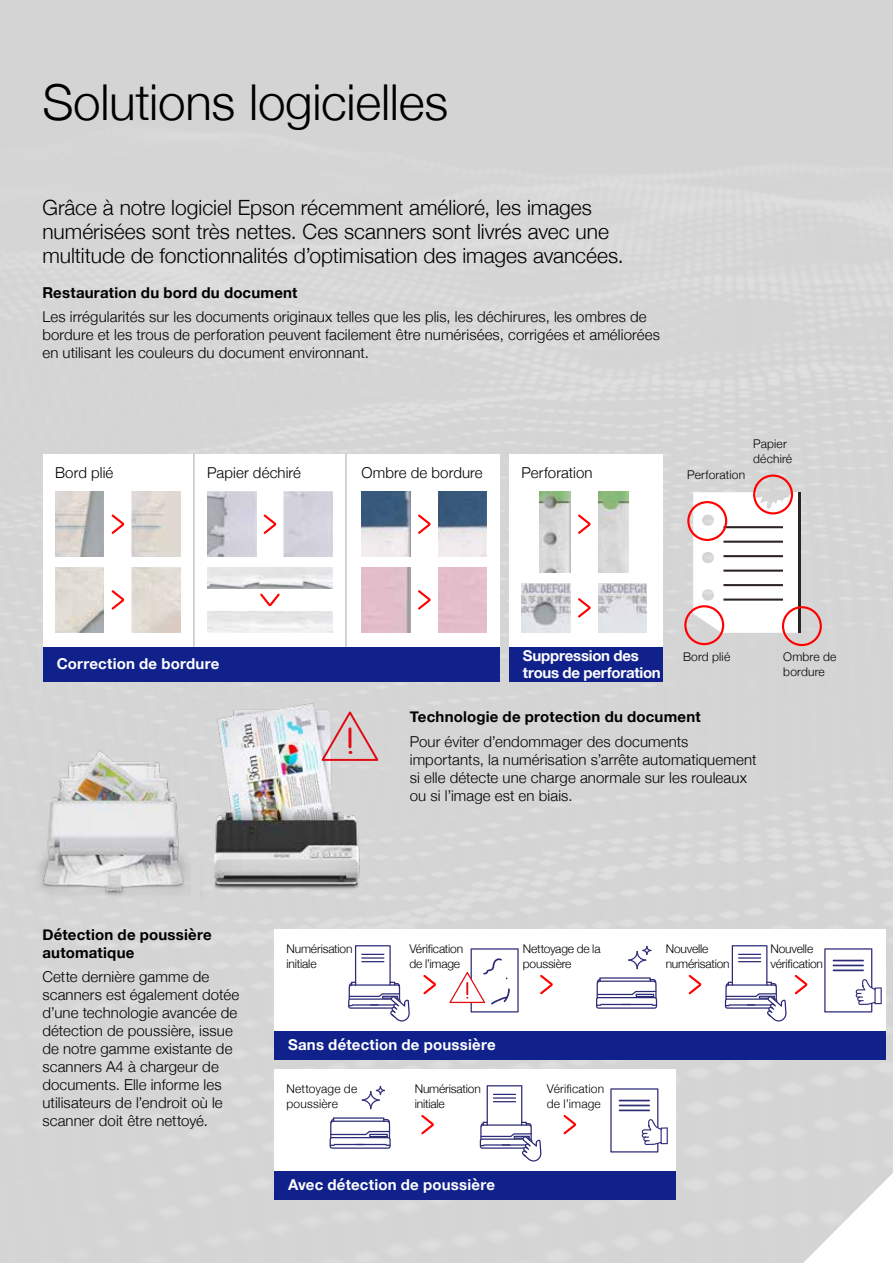
<style>
.page{position:relative;width:893px;height:1263px;background:#d5d5d5}
.page>*{position:absolute;margin:0;border:0;box-sizing:border-box;transform-origin:0 0}
.t1{font:300 49.5px "Helvetica Neue";letter-spacing:-.005em;color:#000}
.t2{font:300 21px/24px "Helvetica Neue";color:#000}
.t3{font:300 15px/18px "Helvetica Neue";letter-spacing:.01em;color:#000}
.t4{font:700 15px/18px "Helvetica Neue";letter-spacing:.015em;color:#000}
.t5{font:700 15px "Helvetica Neue";letter-spacing:.01em;color:#fff}
.t6{font:700 15px/16.5px "Helvetica Neue";letter-spacing:-.015em;color:#fff}
.t7{font:300 12px/15px "Helvetica Neue";letter-spacing:-.01em;color:#000}
.t8{font:300 12px/15px "Helvetica Neue";letter-spacing:.015em;color:#000}
</style>
<div class="page">
<svg style="left:803px;top:1173px;width:90px;height:90px"></svg>
<img style="left:201px;top:697px;width:195px;height:208px">
<svg style="left:322px;top:711px;width:56px;height:50px;background:#d8babb"></svg>
<svg style="left:43px;top:454px;width:457px;height:200px"></svg>
<div style="left:509px;top:454px;width:154px;height:200px;background:#fff"></div>
<img style="left:55px;top:492px;width:49px;height:65px">
<img style="left:55px;top:567px;width:49px;height:65px">
<img style="left:522px;top:583px;width:48px;height:49px">
<img style="left:598px;top:583px;width:49px;height:49px">
<div style="left:43px;top:647px;width:457px;height:34px;background:#10218b"></div>
<div style="left:509px;top:647px;width:154px;height:34px;background:#10218b"></div>
<svg style="left:111px;top:590px;width:14px;height:20px"></svg>
<svg style="left:578px;top:598px;width:13px;height:20px"></svg>
<hr style="left:194px;top:454px;width:1px;height:193px;background:#a9a9a9">
<svg style="left:111px;top:514px;width:14px;height:20px"></svg>
<svg style="left:578px;top:514px;width:13px;height:20px"></svg>
<img style="left:207px;top:492px;width:49px;height:65px">
<img style="left:207px;top:567px;width:126px;height:22px">
<svg style="left:260px;top:593px;width:20px;height:14px"></svg>
<hr style="left:346px;top:454px;width:1px;height:193px;background:#a9a9a9">
<svg style="left:263px;top:514px;width:14px;height:20px"></svg>
<img style="left:362px;top:492px;width:48px;height:65px">
<img style="left:438px;top:492px;width:49px;height:65px">
<img style="left:362px;top:567px;width:48px;height:65px">
<svg style="left:418px;top:590px;width:13px;height:20px"></svg>
<svg style="left:418px;top:514px;width:13px;height:20px"></svg>
<img style="left:540px;top:491px;width:30px;height:81px">
<img style="left:598px;top:491px;width:31px;height:81px">
<svg style="left:693px;top:492px;width:106px;height:141px"></svg>
<hr style="left:723px;top:526px;width:60px;height:2px;background:#2b2422">
<hr style="left:723px;top:541px;width:60px;height:2px;background:#2b2422">
<hr style="left:723px;top:555px;width:60px;height:2px;background:#2b2422">
<hr style="left:723px;top:569px;width:60px;height:3px;background:#2b2422">
<hr style="left:723px;top:584px;width:60px;height:2px;background:#2b2422">
<hr style="left:723px;top:598px;width:60px;height:3px;background:#2b2422">
<hr style="left:799px;top:492px;width:2px;height:141px;background:#2b2422">
<div style="left:753px;top:474px;width:40px;height:40px;border:2px solid #f00;border-radius:50%"></div>
<div style="left:782px;top:606px;width:40px;height:40px;border:2px solid #f00;border-radius:50%"></div>
<div style="left:687px;top:501px;width:40px;height:40px;border:2px solid #f00;border-radius:50%"></div>
<div style="left:684px;top:605px;width:40px;height:40px;border:2px solid #f00;border-radius:50%"></div>
<img style="left:26px;top:694px;width:165px;height:208px">
<div style="left:275px;top:929px;width:611px;height:130px;background:#fff"></div>
<svg style="left:423px;top:974px;width:13px;height:21px"></svg>
<svg style="left:540px;top:975px;width:13px;height:20px"></svg>
<svg style="left:688px;top:974px;width:14px;height:21px"></svg>
<svg style="left:794px;top:974px;width:14px;height:21px"></svg>
<svg style="left:348px;top:945px;width:62px;height:77px"></svg>
<svg style="left:449px;top:948px;width:70px;height:64px"></svg>
<svg style="left:596px;top:977px;width:61px;height:32px"></svg>
<svg style="left:628px;top:946px;width:23px;height:23px"></svg>
<svg style="left:725px;top:945px;width:61px;height:77px"></svg>
<div style="left:275px;top:1031px;width:611px;height:29px;background:#10218b"></div>
<svg style="left:824px;top:948px;width:58px;height:64px"></svg>
<div style="left:275px;top:1069px;width:401px;height:130px;background:#fff"></div>
<svg style="left:421px;top:1115px;width:13px;height:20px"></svg>
<svg style="left:563px;top:1115px;width:13px;height:20px"></svg>
<svg style="left:480px;top:1085px;width:61px;height:77px"></svg>
<svg style="left:330px;top:1117px;width:61px;height:32px"></svg>
<svg style="left:362px;top:1086px;width:23px;height:23px"></svg>
<div style="left:275px;top:1171px;width:401px;height:29px;background:#10218b"></div>
<svg style="left:610px;top:1088px;width:58px;height:64px"></svg>
<h1 class="t1" style="left:42px;top:63px;width:407px">Solutions logicielles</h1>
<h2 class="t2" style="left:42px;top:194px;width:583px">Grâce à notre logiciel Epson récemment amélioré, les images numérisées sont très nettes. Ces scanners sont livrés avec une multitude de fonctionnalités d’optimisation des images avancées.</h2>
<p class="t4" style="left:42px;top:284px;width:257px">Restauration du bord du document</p>
<p class="t3" style="left:42px;top:306px;width:619px">Les irrégularités sur les documents originaux telles que les plis, les déchirures, les ombres de bordure et les trous de perforation peuvent facilement être numérisées, corrigées et améliorées en utilisant les couleurs du document environnant.</p>
<p class="t3" style="left:55px;top:463px;width:60px">Bord plié</p>
<p class="t3" style="left:207px;top:463px;width:95px">Papier déchiré</p>
<p class="t3" style="left:362px;top:463px;width:123px">Ombre de bordure</p>
<p class="t3" style="left:522px;top:463px;width:73px">Perforation</p>
<p class="t8" style="left:687px;top:466px;width:59px">Perforation</p>
<p class="t8" style="left:753px;top:435px;width:41px">Papier déchiré</p>
<p class="t5" style="left:57px;top:652px;width:164px">Correction de bordure</p>
<p class="t6" style="left:523px;top:648px;width:139px">Suppression des trous de perforation</p>
<p class="t8" style="left:683px;top:649px;width:49px">Bord plié</p>
<p class="t8" style="left:783px;top:649px;width:55px">Ombre de bordure</p>
<p class="t4" style="left:410px;top:708px;width:292px">Technologie de protection du document</p>
<p class="t3" style="left:410px;top:731px;width:348px">Pour éviter d’endommager des documents importants, la numérisation s’arrête automatiquement si elle détecte une charge anormale sur les rouleaux ou si l’image est en biais.</p>
<p class="t4" style="left:42px;top:926px;width:171px">Détection de poussière automatique</p>
<p class="t3" style="left:42px;top:967px;width:198px">Cette dernière gamme de scanners est également dotée d’une technologie avancée de détection de poussière, issue de notre gamme existante de scanners A4 à chargeur de documents. Elle informe les utilisateurs de l’endroit où le scanner doit être nettoyé.</p>
<p class="t7" style="left:287px;top:940px;width:68px">Numérisation initiale</p>
<p class="t7" style="left:409px;top:940px;width:55px">Vérification de l’image</p>
<p class="t7" style="left:523px;top:940px;width:79px">Nettoyage de la poussière</p>
<p class="t7" style="left:666px;top:940px;width:66px">Nouvelle numérisation</p>
<p class="t7" style="left:770px;top:940px;width:54px">Nouvelle vérification</p>
<p class="t5" style="left:288px;top:1033px;width:209px">Sans détection de poussière</p>
<p class="t8" style="left:287px;top:1080px;width:72px">Nettoyage de poussière</p>
<p class="t7" style="left:415px;top:1080px;width:68px">Numérisation initiale</p>
<p class="t8" style="left:547px;top:1080px;width:59px">Vérification de l’image</p>
<p class="t5" style="left:288px;top:1173px;width:209px">Avec détection de poussière</p>
</div>
